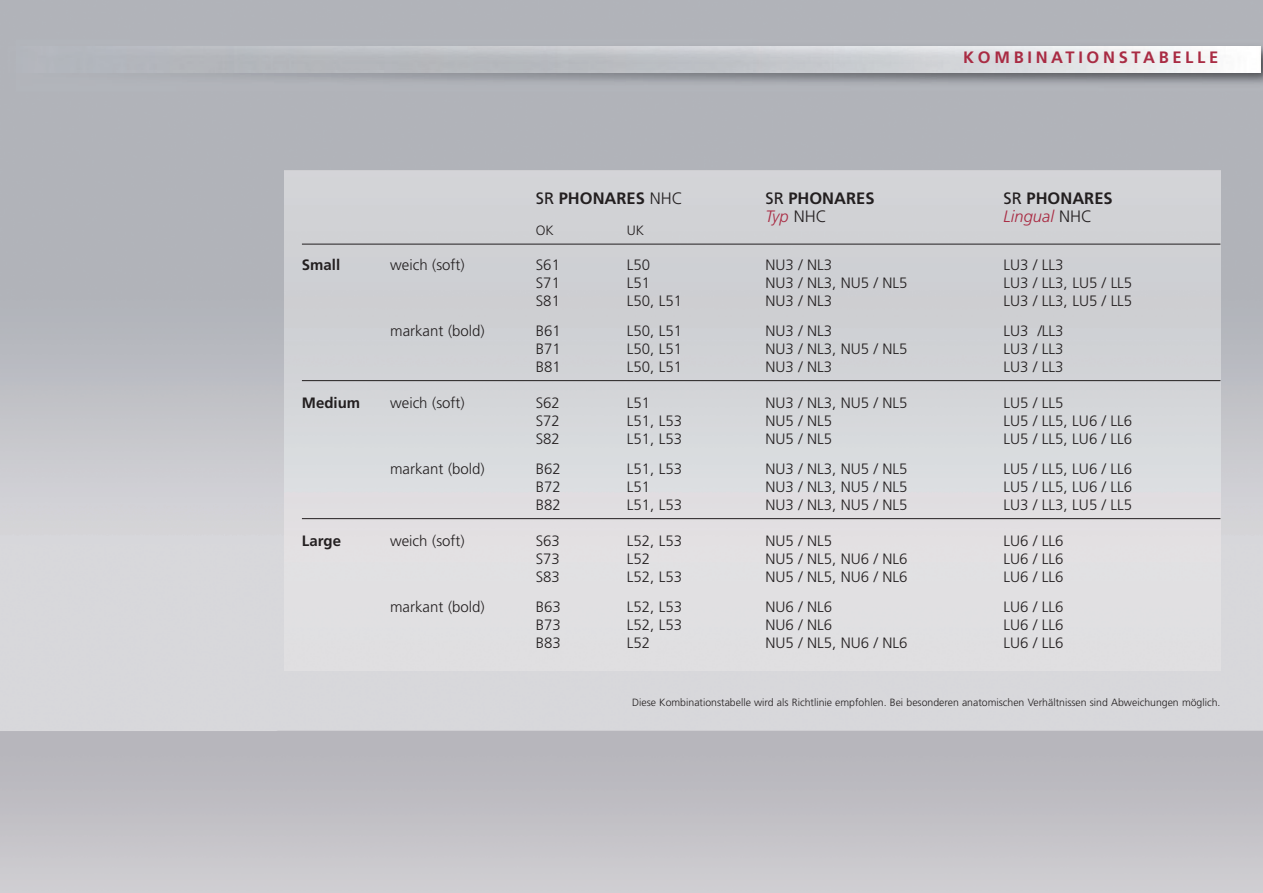
<style>
.page{position:relative;width:1263px;height:893px;background:#fff}
.page>*{position:absolute;margin:0;border:0;box-sizing:border-box;transform-origin:0 0}
.t1{font:700 16.5px "Frutiger";color:#231f20}
.t2{font:700 16.5px "Frutiger";letter-spacing:.22em;color:#a92b43}
.t3{font:italic 300 16.5px "Frutiger";color:#a92b43}
.t4{font:300 15px "Frutiger";color:#231f20}
.t5{font:700 15px "Frutiger";color:#231f20}
.t6{font:300 13.5px "Frutiger";color:#231f20}
.t7{font:300 10.5px "Frutiger";color:#231f20}
.s1{font-weight:400}
.s2{font-weight:300}
.s3{font-style:normal;color:#231f20}
</style>
<div class="page">
<img style="left:0;top:39px;width:1263px;height:54px">
<img style="left:0;top:47px;width:1261px;height:25px">
<hr style="left:302px;top:244px;width:918px;height:1px;background:#231f20">
<hr style="left:302px;top:380px;width:918px;height:1px;background:#231f20">
<hr style="left:302px;top:518px;width:918px;height:1px;background:#231f20">
<p class="t2" style="left:963px;top:51px;width:256px">KOMBINATIONSTABELLE</p>
<p class="t1" style="left:536px;top:191px;width:149px"><span class="s1">SR</span> PHONARES <span class="s2">NHC</span></p>
<p class="t1" style="left:765px;top:191px;width:111px"><span class="s1">SR</span> PHONARES</p>
<p class="t1" style="left:1003px;top:191px;width:111px"><span class="s1">SR</span> PHONARES</p>
<p class="t3" style="left:765px;top:209px;width:63px">Typ <span class="s3">NHC</span></p>
<p class="t3" style="left:1003px;top:209px;width:90px">Lingual <span class="s3">NHC</span></p>
<p class="t6" style="left:536px;top:225px;width:19px">OK</p>
<p class="t6" style="left:627px;top:225px;width:19px">UK</p>
<p class="t5" style="left:302px;top:258px;width:40px">Small</p>
<p class="t4" style="left:390px;top:258px;width:76px">weich (soft)</p>
<p class="t4" style="left:536px;top:258px;width:26px">S61</p>
<p class="t4" style="left:627px;top:258px;width:25px">L50</p>
<p class="t4" style="left:765px;top:258px;width:68px">NU3 / NL3</p>
<p class="t4" style="left:1003px;top:258px;width:61px">LU3 / LL3</p>
<p class="t4" style="left:536px;top:276px;width:26px">S71</p>
<p class="t4" style="left:627px;top:276px;width:25px">L51</p>
<p class="t4" style="left:765px;top:276px;width:144px">NU3 / NL3, NU5 / NL5</p>
<p class="t4" style="left:1003px;top:276px;width:130px">LU3 / LL3, LU5 / LL5</p>
<p class="t4" style="left:536px;top:294px;width:26px">S81</p>
<p class="t4" style="left:627px;top:294px;width:57px">L50, L51</p>
<p class="t4" style="left:765px;top:294px;width:68px">NU3 / NL3</p>
<p class="t4" style="left:1003px;top:294px;width:130px">LU3 / LL3, LU5 / LL5</p>
<p class="t4" style="left:390px;top:324px;width:96px">markant (bold)</p>
<p class="t4" style="left:536px;top:324px;width:27px">B61</p>
<p class="t4" style="left:627px;top:324px;width:57px">L50, L51</p>
<p class="t4" style="left:765px;top:324px;width:68px">NU3 / NL3</p>
<p class="t4" style="left:1003px;top:324px;width:61px">LU3 /LL3</p>
<p class="t4" style="left:536px;top:342px;width:27px">B71</p>
<p class="t4" style="left:627px;top:342px;width:57px">L50, L51</p>
<p class="t4" style="left:765px;top:342px;width:144px">NU3 / NL3, NU5 / NL5</p>
<p class="t4" style="left:1003px;top:342px;width:61px">LU3 / LL3</p>
<p class="t4" style="left:536px;top:360px;width:27px">B81</p>
<p class="t4" style="left:627px;top:360px;width:57px">L50, L51</p>
<p class="t4" style="left:765px;top:360px;width:68px">NU3 / NL3</p>
<p class="t4" style="left:1003px;top:360px;width:61px">LU3 / LL3</p>
<p class="t5" style="left:302px;top:396px;width:60px">Medium</p>
<p class="t4" style="left:390px;top:396px;width:76px">weich (soft)</p>
<p class="t4" style="left:536px;top:396px;width:26px">S62</p>
<p class="t4" style="left:627px;top:396px;width:25px">L51</p>
<p class="t4" style="left:765px;top:396px;width:144px">NU3 / NL3, NU5 / NL5</p>
<p class="t4" style="left:1003px;top:396px;width:61px">LU5 / LL5</p>
<p class="t4" style="left:536px;top:414px;width:26px">S72</p>
<p class="t4" style="left:627px;top:414px;width:57px">L51, L53</p>
<p class="t4" style="left:765px;top:414px;width:68px">NU5 / NL5</p>
<p class="t4" style="left:1003px;top:414px;width:130px">LU5 / LL5, LU6 / LL6</p>
<p class="t4" style="left:536px;top:432px;width:26px">S82</p>
<p class="t4" style="left:627px;top:432px;width:57px">L51, L53</p>
<p class="t4" style="left:765px;top:432px;width:68px">NU5 / NL5</p>
<p class="t4" style="left:1003px;top:432px;width:130px">LU5 / LL5, LU6 / LL6</p>
<p class="t4" style="left:390px;top:462px;width:96px">markant (bold)</p>
<p class="t4" style="left:536px;top:462px;width:27px">B62</p>
<p class="t4" style="left:627px;top:462px;width:57px">L51, L53</p>
<p class="t4" style="left:765px;top:462px;width:144px">NU3 / NL3, NU5 / NL5</p>
<p class="t4" style="left:1003px;top:462px;width:130px">LU5 / LL5, LU6 / LL6</p>
<p class="t4" style="left:536px;top:480px;width:27px">B72</p>
<p class="t4" style="left:627px;top:480px;width:25px">L51</p>
<p class="t4" style="left:765px;top:480px;width:144px">NU3 / NL3, NU5 / NL5</p>
<p class="t4" style="left:1003px;top:480px;width:130px">LU5 / LL5, LU6 / LL6</p>
<p class="t4" style="left:536px;top:498px;width:27px">B82</p>
<p class="t4" style="left:627px;top:498px;width:57px">L51, L53</p>
<p class="t4" style="left:765px;top:498px;width:144px">NU3 / NL3, NU5 / NL5</p>
<p class="t4" style="left:1003px;top:498px;width:130px">LU3 / LL3, LU5 / LL5</p>
<p class="t5" style="left:302px;top:534px;width:41px">Large</p>
<p class="t4" style="left:390px;top:534px;width:76px">weich (soft)</p>
<p class="t4" style="left:536px;top:534px;width:26px">S63</p>
<p class="t4" style="left:627px;top:534px;width:57px">L52, L53</p>
<p class="t4" style="left:765px;top:534px;width:68px">NU5 / NL5</p>
<p class="t4" style="left:1003px;top:534px;width:61px">LU6 / LL6</p>
<p class="t4" style="left:536px;top:552px;width:26px">S73</p>
<p class="t4" style="left:627px;top:552px;width:25px">L52</p>
<p class="t4" style="left:765px;top:552px;width:144px">NU5 / NL5, NU6 / NL6</p>
<p class="t4" style="left:1003px;top:552px;width:61px">LU6 / LL6</p>
<p class="t4" style="left:536px;top:570px;width:26px">S83</p>
<p class="t4" style="left:627px;top:570px;width:57px">L52, L53</p>
<p class="t4" style="left:765px;top:570px;width:144px">NU5 / NL5, NU6 / NL6</p>
<p class="t4" style="left:1003px;top:570px;width:61px">LU6 / LL6</p>
<p class="t4" style="left:390px;top:600px;width:96px">markant (bold)</p>
<p class="t4" style="left:536px;top:600px;width:27px">B63</p>
<p class="t4" style="left:627px;top:600px;width:57px">L52, L53</p>
<p class="t4" style="left:765px;top:600px;width:68px">NU6 / NL6</p>
<p class="t4" style="left:1003px;top:600px;width:61px">LU6 / LL6</p>
<p class="t4" style="left:536px;top:618px;width:27px">B73</p>
<p class="t4" style="left:627px;top:618px;width:57px">L52, L53</p>
<p class="t4" style="left:765px;top:618px;width:68px">NU6 / NL6</p>
<p class="t4" style="left:1003px;top:618px;width:61px">LU6 / LL6</p>
<p class="t4" style="left:536px;top:636px;width:27px">B83</p>
<p class="t4" style="left:627px;top:636px;width:25px">L52</p>
<p class="t4" style="left:765px;top:636px;width:144px">NU5 / NL5, NU6 / NL6</p>
<p class="t4" style="left:1003px;top:636px;width:61px">LU6 / LL6</p>
<p class="t7" style="left:632px;top:698px;width:590px">Diese Kombinationstabelle wird als Richtlinie empfohlen. Bei besonderen anatomischen Verhältnissen sind Abweichungen möglich.</p>
</div>
